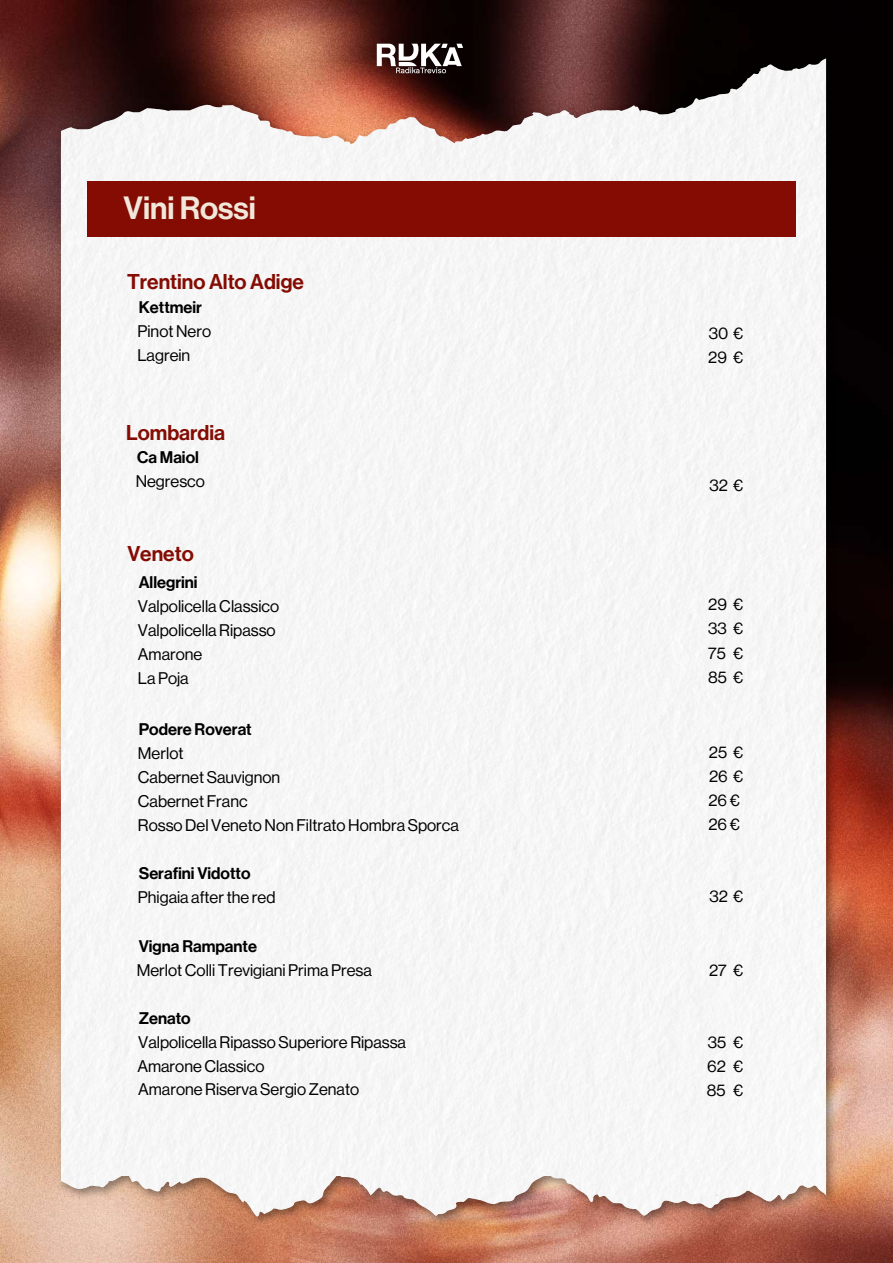
<style>
.page{position:relative;width:893px;height:1263px;background:#fff}
.page>*{position:absolute;margin:0;border:0;box-sizing:border-box;transform-origin:0 0}
.t1{font:31.5px "Neue Haas Display Mediu";color:#f1e8da}
.t2{font:21px "Neue Haas Display Mediu";color:#840c03}
.t3{font:16.5px/24px "Neue Haas Display";color:#000}
.t4{font:16.5px "Neue Haas Display Mediu";color:#000}
</style>
<div class="page">
<img style="left:1px;top:1px;width:892px;height:1262px">
<img style="left:54px;top:51px;width:787px;height:1180px">
<svg style="left:377px;top:44px;width:86px;height:14px"></svg>
<div style="left:61px;top:58px;width:765px;height:1160px;background:#f6f6f6"></div>
<img style="left:392px;top:62px;width:428px;height:83px">
<div style="left:87px;top:181px;width:708px;height:56px;background:#840c03"></div>
<h1 class="t1" style="left:124px;top:189px;width:134px">Vini Rossi</h1>
<p class="t2" style="left:127px;top:269px;width:178px">Trentino Alto Adige</p>
<p class="t4" style="left:139px;top:297px;width:65px">Kettmeir</p>
<p class="t3" style="left:138px;top:319px;width:75px">Pinot Nero<br>Lagrein</p>
<p class="t2" style="left:126px;top:420px;width:101px">Lombardia</p>
<p class="t4" style="left:137px;top:448px;width:63px">Ca Maiol</p>
<p class="t3" style="left:136px;top:470px;width:71px">Negresco</p>
<p class="t2" style="left:127px;top:541px;width:68px">Veneto</p>
<p class="t4" style="left:139px;top:573px;width:60px">Allegrini</p>
<p class="t3" style="left:138px;top:594px;width:143px">Valpolicella Classico<br>Valpolicella Ripasso</p>
<p class="t3" style="left:138px;top:643px;width:66px">Amarone<br>La Poja</p>
<p class="t4" style="left:139px;top:720px;width:115px">Podere Roverat</p>
<p class="t3" style="left:138px;top:742px;width:322px">Merlot<br>Cabernet Sauvignon<br>Cabernet Franc<br>Rosso Del Veneto Non Filtrato Hombra Sporca</p>
<p class="t4" style="left:139px;top:864px;width:113px">Serafini Vidotto</p>
<p class="t3" style="left:138px;top:886px;width:139px">Phigaia after the red</p>
<p class="t4" style="left:139px;top:937px;width:120px">Vigna Rampante</p>
<p class="t3" style="left:137px;top:959px;width:237px">Merlot Colli Trevigiani Prima Presa</p>
<p class="t4" style="left:139px;top:1009px;width:53px">Zenato</p>
<p class="t3" style="left:137px;top:1031px;width:270px;line-height:23.1px">Valpolicella Ripasso Superiore Ripassa<br>Amarone Classico<br>Amarone Riserva Sergio Zenato</p>
<p class="t3" style="left:708px;top:321px;width:37px">30 €<br>29 €</p>
<p class="t3" style="left:709px;top:473px;width:35px">32 €</p>
<p class="t3" style="left:708px;top:592px;width:37px">29 €<br>33 €</p>
<p class="t3" style="left:708px;top:641px;width:37px">75 €<br>85 €</p>
<p class="t3" style="left:708px;top:740px;width:36px">25 €<br>26 €<br>26 €<br>26 €</p>
<p class="t3" style="left:709px;top:884px;width:35px">32 €</p>
<p class="t3" style="left:709px;top:958px;width:36px">27 €</p>
<p class="t3" style="left:707px;top:1030px;width:38px;text-align:justify">35 € 62 € 85 €</p>
</div>
